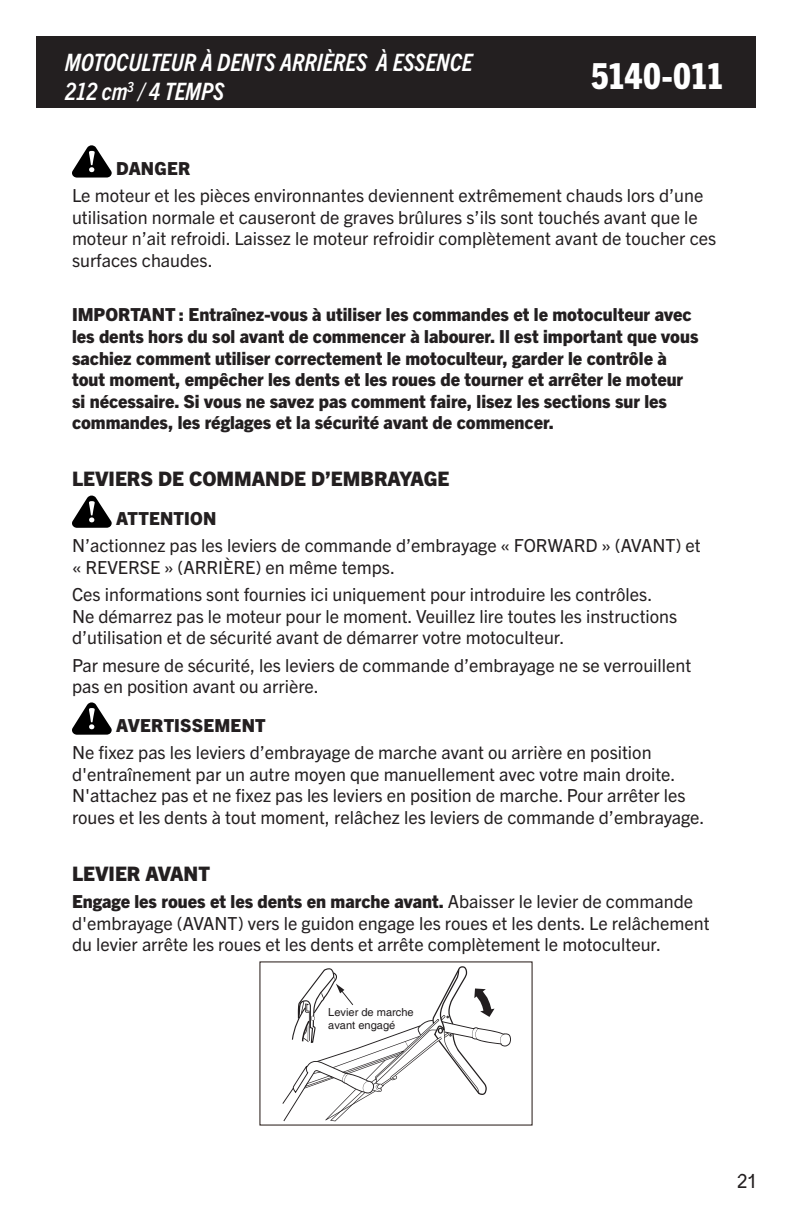
<style>
.page{position:relative;width:792px;height:1224px;background:#fff}
.page>*{position:absolute;margin:0;border:0;box-sizing:border-box;transform-origin:0 0}
.t1{font:800 condensed 36px "Trade Gothic Next LT Pro";letter-spacing:-.03em;color:#fff}
.t2{font:italic 700 condensed 24px/28.8px "Trade Gothic Next LT Pro";letter-spacing:-.005em;color:#fff}
.t3{font:800 20px "Trade Gothic Next LT Pro";color:#231f20}
.t4{font:20px "Prophet";color:#231f20}
.t5{font:18px/21.6px "Trade Gothic Next LT Pro";color:#231f20}
.t6{font:800 18px/21.6px "Trade Gothic Next LT Pro";color:#231f20}
.t7{font:11px/13.2px "Helvetica";color:#231f20}
.s1{font-weight:800}
</style>
<div class="page">
<div style="left:36px;top:36px;width:720px;height:72px;background:#231f20"></div>
<svg style="left:72px;top:145px;width:40px;height:33px"></svg>
<svg style="left:72px;top:496px;width:40px;height:32px"></svg>
<svg style="left:72px;top:702px;width:40px;height:33px"></svg>
<svg style="left:282px;top:966px;width:229px;height:155px"></svg>
<h2 class="t2" style="left:65px;top:46px;width:409px">MOTOCULTEUR À DENTS ARRIÈRES À ESSENCE<br>212 cm<sup>3</sup> / 4 TEMPS</h2>
<h1 class="t1" style="left:591px;top:51px;width:135px">5140-011</h1>
<p class="t6" style="left:116px;top:156px;width:76px">DANGER</p>
<p class="t5" style="left:72px;top:183px;width:646px">Le moteur et les pièces environnantes deviennent extrêmement chauds lors d’une utilisation normale et causeront de graves brûlures s’ils sont touchés avant que le moteur n’ait refroidi. Laissez le moteur refroidir complètement avant de toucher ces surfaces chaudes.</p>
<p class="t6" style="left:72px;top:303px;width:628px">IMPORTANT : Entraînez-vous à utiliser les commandes et le motoculteur avec les dents hors du sol avant de commencer à labourer. Il est important que vous sachiez comment utiliser correctement le motoculteur, garder le contrôle à tout moment, empêcher les dents et les roues de tourner et arrêter le moteur si nécessaire. Si vous ne savez pas comment faire, lisez les sections sur les commandes, les réglages et la sécurité avant de commencer.</p>
<p class="t3" style="left:72px;top:465px;width:379px">LEVIERS DE COMMANDE D’EMBRAYAGE</p>
<p class="t6" style="left:116px;top:506px;width:102px">ATTENTION</p>
<p class="t5" style="left:72px;top:534px;width:630px">N’actionnez pas les leviers de commande d’embrayage « FORWARD » (AVANT) et « REVERSE » (ARRIÈRE) en même temps.</p>
<p class="t5" style="left:72px;top:583px;width:607px">Ces informations sont fournies ici uniquement pour introduire les contrôles.<br>Ne démarrez pas le moteur pour le moment. Veuillez lire toutes les instructions d’utilisation et de sécurité avant de démarrer votre motoculteur.</p>
<p class="t5" style="left:72px;top:653px;width:621px">Par mesure de sécurité, les leviers de commande d’embrayage ne se verrouillent pas en position avant ou arrière.</p>
<p class="t6" style="left:116px;top:713px;width:151px">AVERTISSEMENT</p>
<p class="t5" style="left:72px;top:741px;width:634px">Ne fixez pas les leviers d’embrayage de marche avant ou arrière en position d'entraînement par un autre moyen que manuellement avec votre main droite.<br>N'attachez pas et ne fixez pas les leviers en position de marche. Pour arrêter les roues et les dents à tout moment, relâchez les leviers de commande d’embrayage.</p>
<p class="t3" style="left:72px;top:860px;width:139px">LEVIER AVANT</p>
<p class="t5" style="left:72px;top:890px;width:639px"><span class="s1">Engage les roues et les dents en marche avant.</span> Abaisser le levier de commande d'embrayage (AVANT) vers le guidon engage les roues et les dents. Le relâchement du levier arrête les roues et les dents et arrête complètement le motoculteur.</p>
<p class="t7" style="left:328px;top:1006px;width:87px">Levier de marche avant engagé</p>
<p class="t4" style="left:737px;top:1168px;width:21px">21</p>
</div>
